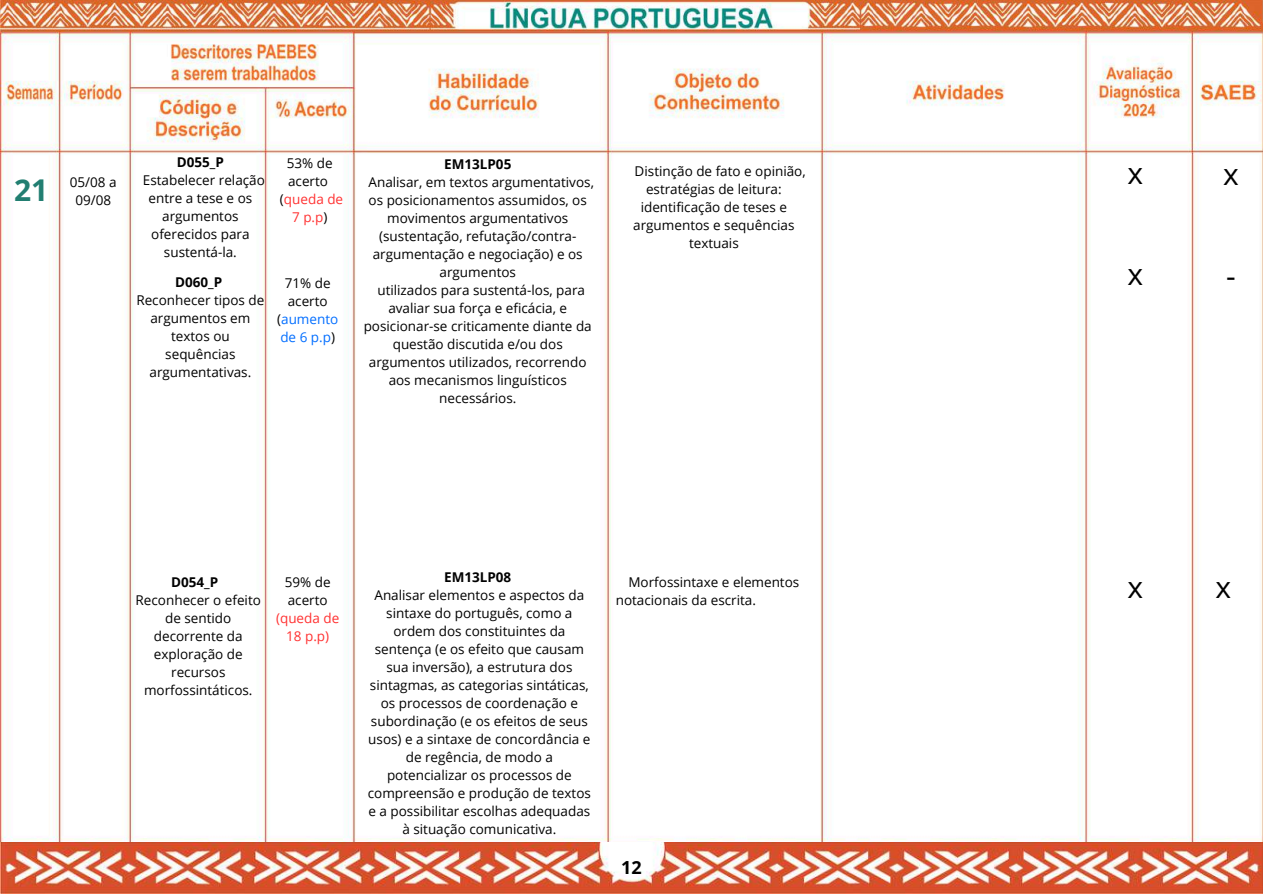
<style>
.page{position:relative;width:1263px;height:894px;background:#fff}
.page>*{position:absolute;margin:0;border:0;box-sizing:border-box;transform-origin:0 0}
.t1{font:30px "Open Sans";color:#000}
.t2{font:700 30px "Open Sans";color:#227e71}
.t3{font:700 18px "Open Sans";color:#000}
.t4{font:13.5px/18px "Open Sans";color:#000;text-align:center}
.t5{font:700 13.5px "Open Sans";color:#000}
.t6{font:13.5px/18px "Open Sans";color:#ff3131;text-align:center}
.s1{color:#ff3131}
.s2{color:#026eff}
</style>
<div class="page">
<img style="left:0;top:641px;width:1263px;height:252px">
<img style="left:0;top:0;width:1263px;height:641px">
<h1 class="t2" style="left:14px;top:169px;width:36px">21</h1>
<p class="t4" style="left:70px;top:172px;width:48px">05/08 a<br>09/08</p>
<p class="t5" style="left:177px;top:153px;width:49px">D055_P</p>
<p class="t4" style="left:143px;top:171px;width:124px">Estabelecer relação entre a tese e os argumentos oferecidos para sustentá-la.</p>
<p class="t5" style="left:175px;top:272px;width:49px">D060_P</p>
<p class="t4" style="left:136px;top:290px;width:129px">Reconhecer tipos de argumentos em textos ou sequências argumentativas.</p>
<p class="t4" style="left:280px;top:154px;width:65px">53% de acerto (<span class="s1">queda de<br>7 p.p</span>)</p>
<p class="t4" style="left:277px;top:274px;width:63px">71% de acerto (<span class="s2">aumento de 6 p.p</span>)</p>
<p class="t5" style="left:444px;top:154px;width:69px">EM13LP05</p>
<p class="t4" style="left:364px;top:172px;width:232px">Analisar, em textos argumentativos, os posicionamentos assumidos, os movimentos argumentativos (sustentação, refutação/contra&shy;argumentação e negociação) e os argumentos<br>utilizados para sustentá-los, para avaliar sua força e eficácia, e posicionar-se criticamente diante da questão discutida e/ou dos argumentos utilizados, recorrendo aos mecanismos linguísticos necessários.</p>
<p class="t4" style="left:635px;top:161px;width:173px">Distinção de fato e opinião,</p>
<p class="t4" style="left:646px;top:179px;width:137px">estratégias de leitura:</p>
<p class="t4" style="left:641px;top:197px;width:148px">identificação de teses e</p>
<p class="t4" style="left:633px;top:215px;width:163px">argumentos e sequências</p>
<p class="t4" style="left:689px;top:233px;width:51px">textuais</p>
<h1 class="t1" style="left:1127px;top:152px;width:17px">x</h1>
<h1 class="t1" style="left:1223px;top:153px;width:17px">x</h1>
<h1 class="t1" style="left:1127px;top:253px;width:17px">x</h1>
<h1 class="t1" style="left:1226px;top:254px;width:11px">-</h1>
<p class="t5" style="left:171px;top:572px;width:49px">D054_P</p>
<p class="t4" style="left:136px;top:590px;width:127px">Reconhecer o efeito de sentido decorrente da exploração de recursos morfossintáticos.</p>
<p class="t4" style="left:285px;top:572px;width:47px;text-align:left">59% de acerto</p>
<p class="t6" style="left:276px;top:608px;width:65px">(queda de<br>18 p.p)</p>
<p class="t5" style="left:444px;top:567px;width:69px">EM13LP08</p>
<p class="t4" style="left:368px;top:585px;width:225px">Analisar elementos e aspectos da sintaxe do português, como a ordem dos constituintes da sentença (e os efeito que causam sua inversão), a estrutura dos sintagmas, as categorias sintáticas, os processos de coordenação e subordinação (e os efeitos de seus usos) e a sintaxe de concordância e de regência, de modo a potencializar os processos de compreensão e produção de textos e a possibilitar escolhas adequadas à situação comunicativa.</p>
<p class="t4" style="left:616px;top:572px;width:185px;text-align:left;text-indent:13px">Morfossintaxe e elementos notacionais da escrita.</p>
<h1 class="t1" style="left:1127px;top:566px;width:17px">x</h1>
<h1 class="t1" style="left:1215px;top:566px;width:17px">x</h1>
<h2 class="t3" style="left:621px;top:854px;width:22px">12</h2>
</div>
